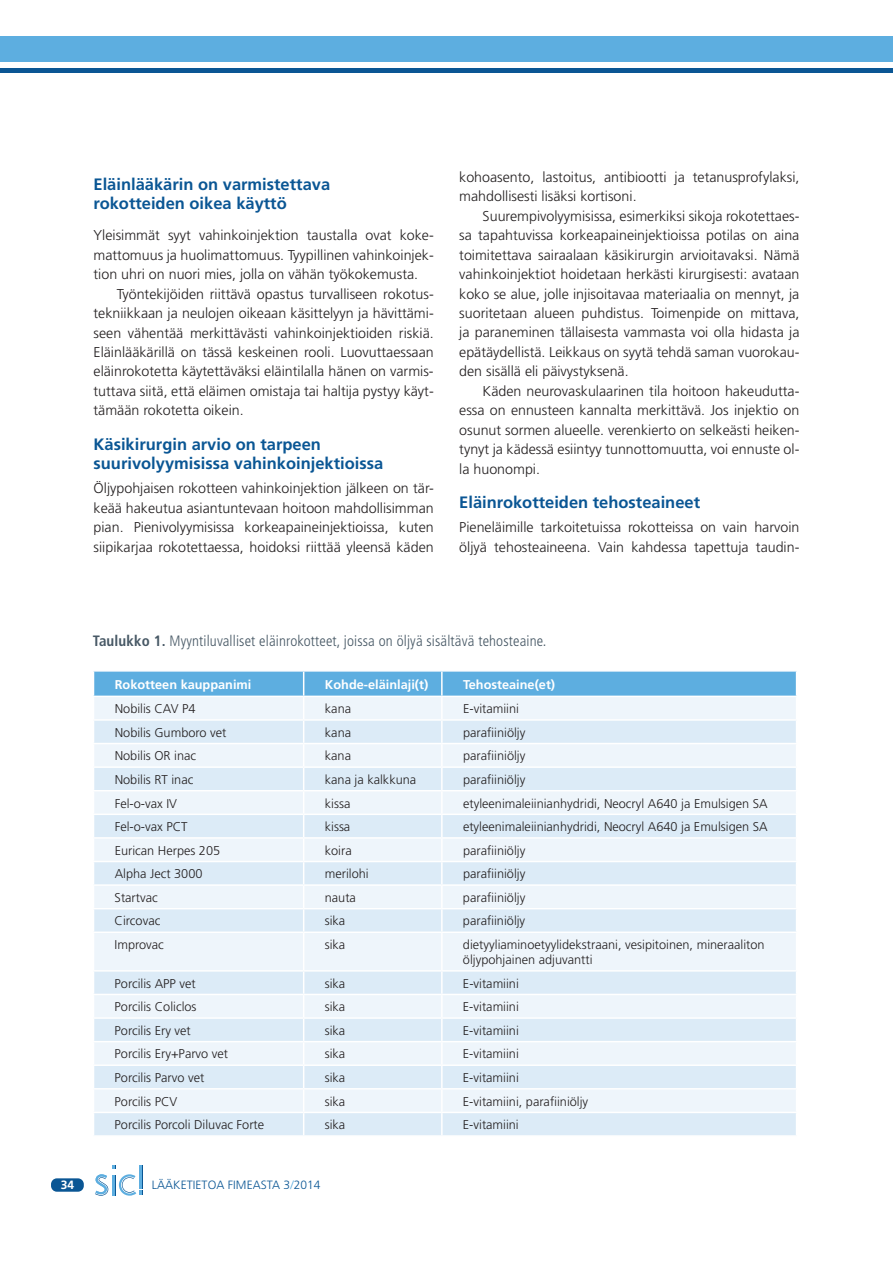
<style>
.page{position:relative;width:893px;height:1263px;background:#fff}
.page>*{position:absolute;margin:0;border:0;box-sizing:border-box;transform-origin:0 0}
.t1{font:700 16.5px/19.5px "Frutiger";color:#0a5694}
.t2{font:300 condensed 15px "Frutiger";letter-spacing:.01em;color:#475865}
.t3{font:300 14.25px/19.5px "Frutiger";color:#231f20;text-align:justify}
.t4{font:300 12.75px/15px "Frutiger";color:#231f20}
.t5{font:700 12.75px "Frutiger";color:#fff}
.t6{font:300 12px "Frutiger";letter-spacing:.005em;color:#0a5694}
.t7{font:700 12px "Frutiger";color:#fff}
.s1{font-weight:700}
.s2{color:#5daee0}
</style>
<div class="page">
<div style="left:51px;top:1178px;width:33px;height:14px;background:#0a5694;border-radius:6px"></div>
<svg style="left:95px;top:1165px;width:48px;height:31px"></svg>
<div style="left:0;top:36px;width:892px;height:26px;background:#5daee0"></div>
<hr style="left:0;top:68px;width:892px;height:4px;background:#0a5694">
<svg style="left:94px;top:933px;width:701px;height:202px;background:#e5f0f9"></svg>
<svg style="left:93px;top:671px;width:703px;height:261px;background:#daeaf7"></svg>
<hr style="left:795px;top:909px;width:2px;height:23px;background:#fff">
<hr style="left:303px;top:933px;width:1px;height:37px;background:#fff">
<hr style="left:441px;top:933px;width:1px;height:37px;background:#fff">
<hr style="left:93px;top:970px;width:211px;height:2px;background:#fff">
<hr style="left:304px;top:970px;width:138px;height:2px;background:#fff">
<hr style="left:442px;top:970px;width:355px;height:2px;background:#fff">
<hr style="left:93px;top:994px;width:211px;height:1px;background:#fff">
<hr style="left:304px;top:994px;width:138px;height:1px;background:#fff">
<hr style="left:442px;top:994px;width:355px;height:1px;background:#fff">
<hr style="left:93px;top:1017px;width:211px;height:2px;background:#fff">
<hr style="left:304px;top:1017px;width:138px;height:2px;background:#fff">
<hr style="left:442px;top:1017px;width:355px;height:2px;background:#fff">
<hr style="left:93px;top:1041px;width:211px;height:1px;background:#fff">
<hr style="left:304px;top:1041px;width:138px;height:1px;background:#fff">
<hr style="left:442px;top:1041px;width:355px;height:1px;background:#fff">
<hr style="left:93px;top:1064px;width:211px;height:2px;background:#fff">
<hr style="left:304px;top:1064px;width:138px;height:2px;background:#fff">
<hr style="left:442px;top:1064px;width:355px;height:2px;background:#fff">
<hr style="left:93px;top:1088px;width:211px;height:2px;background:#fff">
<hr style="left:304px;top:1088px;width:138px;height:2px;background:#fff">
<hr style="left:442px;top:1088px;width:355px;height:2px;background:#fff">
<hr style="left:93px;top:1112px;width:211px;height:1px;background:#fff">
<hr style="left:304px;top:1112px;width:138px;height:1px;background:#fff">
<svg style="left:303px;top:972px;width:1px;height:163px"></svg>
<hr style="left:442px;top:1112px;width:355px;height:1px;background:#fff">
<svg style="left:441px;top:972px;width:1px;height:163px"></svg>
<p class="t1" style="left:94px;top:176px;width:238px">Eläinlääkärin on varmistettava rokotteiden oikea käyttö</p>
<p class="t3" style="left:94px;top:226px;width:342px">Yleisimmät syyt vahinkoinjektion taustalla ovat koke&shy;mattomuus ja huolimattomuus. Tyypillinen vahinkoinjek&shy;tion uhri on nuori mies, jolla on vähän työkokemusta.</p>
<p class="t3" style="left:94px;top:285px;width:342px;text-indent:23px">Työntekijöiden riittävä opastus turvalliseen rokotus&shy;tekniikkaan ja neulojen oikeaan käsittelyyn ja hävittämi&shy;seen vähentää merkittävästi vahinkoinjektioiden riskiä.<br>Eläinlääkärillä on tässä keskeinen rooli. Luovuttaessaan eläinrokotetta käytettäväksi eläintilalla hänen on varmis&shy;tuttava siitä, että eläimen omistaja tai haltija pystyy käyt&shy;tämään rokotetta oikein.</p>
<p class="t1" style="left:94px;top:436px;width:291px">Käsikirurgin arvio on tarpeen suurivolyymisissa vahinkoinjektioissa</p>
<p class="t3" style="left:94px;top:480px;width:342px">Öljypohjaisen rokotteen vahinkoinjektion jälkeen on tär&shy;keää hakeutua asiantuntevaan hoitoon mahdollisimman pian. Pienivolyymisissa korkeapaineinjektioissa, kuten siipikarjaa rokotettaessa, hoidoksi riittää yleensä käden</p>
<p class="t3" style="left:459px;top:168px;width:342px">kohoasento, lastoitus, antibiootti ja tetanusprofylaksi, mahdollisesti lisäksi kortisoni.</p>
<p class="t3" style="left:459px;top:207px;width:342px;text-indent:23px">Suurempivolyymisissa, esimerkiksi sikoja rokotettaes&shy;sa tapahtuvissa korkeapaineinjektioissa potilas on aina toimitettava sairaalaan käsikirurgin arvioitavaksi. Nämä vahinkoinjektiot hoidetaan herkästi kirurgisesti: avataan koko se alue, jolle injisoitavaa materiaalia on mennyt, ja suoritetaan alueen puhdistus. Toimenpide on mittava, ja paraneminen tällaisesta vammasta voi olla hidasta ja epätäydellistä. Leikkaus on syytä tehdä saman vuorokau&shy;den sisällä eli päivystyksenä.</p>
<p class="t3" style="left:459px;top:382px;width:342px;text-indent:23px">Käden neurovaskulaarinen tila hoitoon hakeudutta&shy;essa on ennusteen kannalta merkittävä. Jos injektio on osunut sormen alueelle. verenkierto on selkeästi heiken&shy;tynyt ja kädessä esiintyy tunnottomuutta, voi ennuste ol&shy;la huonompi.</p>
<p class="t1" style="left:459px;top:494px;width:242px">Eläinrokotteiden tehosteaineet</p>
<p class="t3" style="left:459px;top:519px;width:342px">Pieneläimille tarkoitetuissa rokotteissa on vain harvoin öljyä tehosteaineena. Vain kahdessa tapettuja taudin-</p>
<p class="t2" style="left:93px;top:635px;width:455px"><span class="s1">Taulukko 1.</span> Myyntiluvalliset eläinrokotteet, joissa on öljyä sisältävä tehosteaine.</p>
<p class="t5" style="left:115px;top:679px;width:138px">Rokotteen kauppanimi</p>
<p class="t5" style="left:325px;top:679px;width:105px">Kohde-eläinlaji(t)</p>
<p class="t5" style="left:463px;top:679px;width:94px">Tehosteaine(et)</p>
<p class="t4" style="left:115px;top:702px;width:82px">Nobilis CAV P4</p>
<p class="t4" style="left:325px;top:702px;width:28px">kana</p>
<p class="t4" style="left:463px;top:702px;width:57px">E-vitamiini</p>
<p class="t4" style="left:115px;top:726px;width:113px">Nobilis Gumboro vet</p>
<p class="t4" style="left:325px;top:726px;width:28px">kana</p>
<p class="t4" style="left:463px;top:726px;width:64px">parafiiniöljy</p>
<p class="t4" style="left:115px;top:749px;width:83px">Nobilis OR inac</p>
<p class="t4" style="left:325px;top:749px;width:28px">kana</p>
<p class="t4" style="left:463px;top:749px;width:64px">parafiiniöljy</p>
<p class="t4" style="left:115px;top:773px;width:80px">Nobilis RT inac</p>
<p class="t4" style="left:325px;top:773px;width:93px">kana ja kalkkuna</p>
<p class="t4" style="left:463px;top:773px;width:64px">parafiiniöljy</p>
<p class="t4" style="left:115px;top:797px;width:64px">Fel-o-vax IV</p>
<p class="t4" style="left:325px;top:797px;width:27px">kissa</p>
<p class="t4" style="left:463px;top:797px;width:306px">etyleenimaleiinianhydridi, Neocryl A640 ja Emulsigen SA</p>
<p class="t4" style="left:115px;top:820px;width:74px">Fel-o-vax PCT</p>
<p class="t4" style="left:325px;top:820px;width:27px">kissa</p>
<p class="t4" style="left:463px;top:820px;width:306px">etyleenimaleiinianhydridi, Neocryl A640 ja Emulsigen SA</p>
<p class="t4" style="left:115px;top:844px;width:107px">Eurican Herpes 205</p>
<p class="t4" style="left:325px;top:844px;width:28px">koira</p>
<p class="t4" style="left:463px;top:844px;width:64px">parafiiniöljy</p>
<p class="t4" style="left:115px;top:867px;width:89px">Alpha Ject 3000</p>
<p class="t4" style="left:325px;top:867px;width:45px">merilohi</p>
<p class="t4" style="left:463px;top:867px;width:64px">parafiiniöljy</p>
<p class="t4" style="left:115px;top:891px;width:45px">Startvac</p>
<p class="t4" style="left:325px;top:891px;width:33px">nauta</p>
<p class="t4" style="left:463px;top:891px;width:64px">parafiiniöljy</p>
<p class="t4" style="left:115px;top:915px;width:47px">Circovac</p>
<p class="t4" style="left:325px;top:915px;width:22px">sika</p>
<p class="t4" style="left:463px;top:915px;width:64px">parafiiniöljy</p>
<p class="t4" style="left:115px;top:938px;width:51px">Improvac</p>
<p class="t4" style="left:325px;top:938px;width:22px">sika</p>
<p class="t4" style="left:463px;top:938px;width:303px">dietyyliaminoetyylidekstraani, vesipitoinen, mineraaliton öljypohjainen adjuvantti</p>
<p class="t4" style="left:115px;top:977px;width:83px">Porcilis APP vet</p>
<p class="t4" style="left:325px;top:977px;width:22px">sika</p>
<p class="t4" style="left:463px;top:977px;width:57px">E-vitamiini</p>
<p class="t4" style="left:115px;top:1000px;width:83px">Porcilis Coliclos</p>
<p class="t4" style="left:325px;top:1000px;width:22px">sika</p>
<p class="t4" style="left:463px;top:1000px;width:57px">E-vitamiini</p>
<p class="t4" style="left:115px;top:1024px;width:78px">Porcilis Ery vet</p>
<p class="t4" style="left:325px;top:1024px;width:22px">sika</p>
<p class="t4" style="left:463px;top:1024px;width:57px">E-vitamiini</p>
<p class="t4" style="left:115px;top:1047px;width:115px">Porcilis Ery+Parvo vet</p>
<p class="t4" style="left:325px;top:1047px;width:22px">sika</p>
<p class="t4" style="left:463px;top:1047px;width:57px">E-vitamiini</p>
<p class="t4" style="left:115px;top:1071px;width:91px">Porcilis Parvo vet</p>
<p class="t4" style="left:325px;top:1071px;width:22px">sika</p>
<p class="t4" style="left:463px;top:1071px;width:57px">E-vitamiini</p>
<p class="t4" style="left:114px;top:1095px;width:64px">Porcilis PCV</p>
<p class="t4" style="left:325px;top:1095px;width:22px">sika</p>
<p class="t4" style="left:463px;top:1095px;width:127px">E-vitamiini, parafiiniöljy</p>
<p class="t4" style="left:114px;top:1118px;width:151px">Porcilis Porcoli Diluvac Forte</p>
<p class="t4" style="left:325px;top:1118px;width:22px">sika</p>
<p class="t4" style="left:463px;top:1118px;width:57px">E-vitamiini</p>
<p class="t7" style="left:61px;top:1180px;width:15px">34</p>
<p class="t6" style="left:152px;top:1180px;width:170px">LÄÄKETIETOA FIMEASTA 3<span class="s2">/</span>2014</p>
</div>
